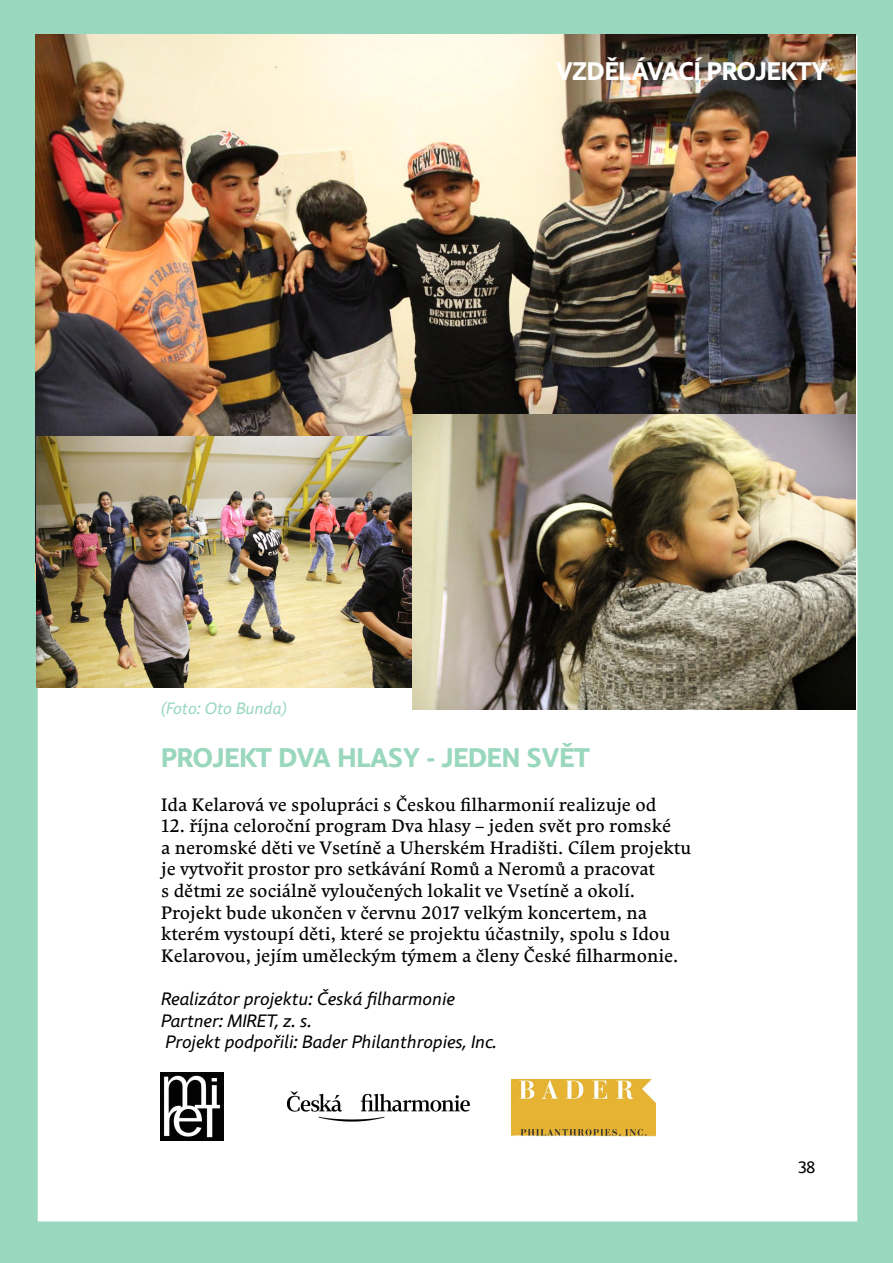
<style>
.page{position:relative;width:893px;height:1263px;background:#99d7be}
.page>*{position:absolute;margin:0;border:0;box-sizing:border-box;transform-origin:0 0}
.t1{font:700 27px "Comenia Sans";color:#99d7be}
.t2{font:700 25.5px "Comenia Sans";color:#fff}
.t3{font:18px/21.6px "Comenia Serif";color:#000}
.t4{font:italic 18px/21.6px "Comenia Sans";color:#000}
.t5{font:italic 16.5px "Comenia Sans";color:#99d7be}
.t6{font:16.5px "Comenia Sans";color:#000}
</style>
<div class="page">
<div style="left:38px;top:36px;width:819px;height:1185px;background:#fff"></div>
<img style="left:161px;top:1073px;width:62px;height:68px">
<img style="left:286px;top:1091px;width:184px;height:31px">
<img style="left:512px;top:1080px;width:143px;height:56px">
<img style="left:35px;top:35px;width:821px;height:547px">
<img style="left:37px;top:436px;width:376px;height:251px">
<img style="left:413px;top:414px;width:443px;height:296px">
<p class="t2" style="left:556px;top:55px;width:273px">VZDĚLÁVACÍ PROJEKTY</p>
<p class="t5" style="left:161px;top:698px;width:127px">(Foto: Oto Bunda)</p>
<p class="t1" style="left:161px;top:741px;width:430px">PROJEKT DVA HLASY - JEDEN SVĚT</p>
<p class="t3" style="left:161px;top:793px;width:497px">Ida Kelarová ve spolupráci s Českou filharmonií realizuje od</p>
<p class="t3" style="left:161px;top:814px;width:531px">12. října celoroční program Dva hlasy – jeden svět pro romské<br>a neromské děti ve Vsetíně a Uherském Hradišti. Cílem projektu je vytvořit prostor pro setkávání Romů a Neromů a pracovat<br>s dětmi ze sociálně vyloučených lokalit ve Vsetíně a okolí.<br>Projekt bude ukončen v červnu 2017 velkým koncertem, na kterém vystoupí děti, které se projektu účastnily, spolu s Idou Kelarovou, jejím uměleckým týmem a členy České filharmonie.</p>
<p class="t4" style="left:161px;top:988px;width:337px">Realizátor projektu: Česká filharmonie<br>Partner: MIRET, z. s.<br>Projekt podpořili: Bader Philanthropies, Inc.</p>
<p class="t6" style="left:798px;top:1157px;width:18px">38</p>
</div>
